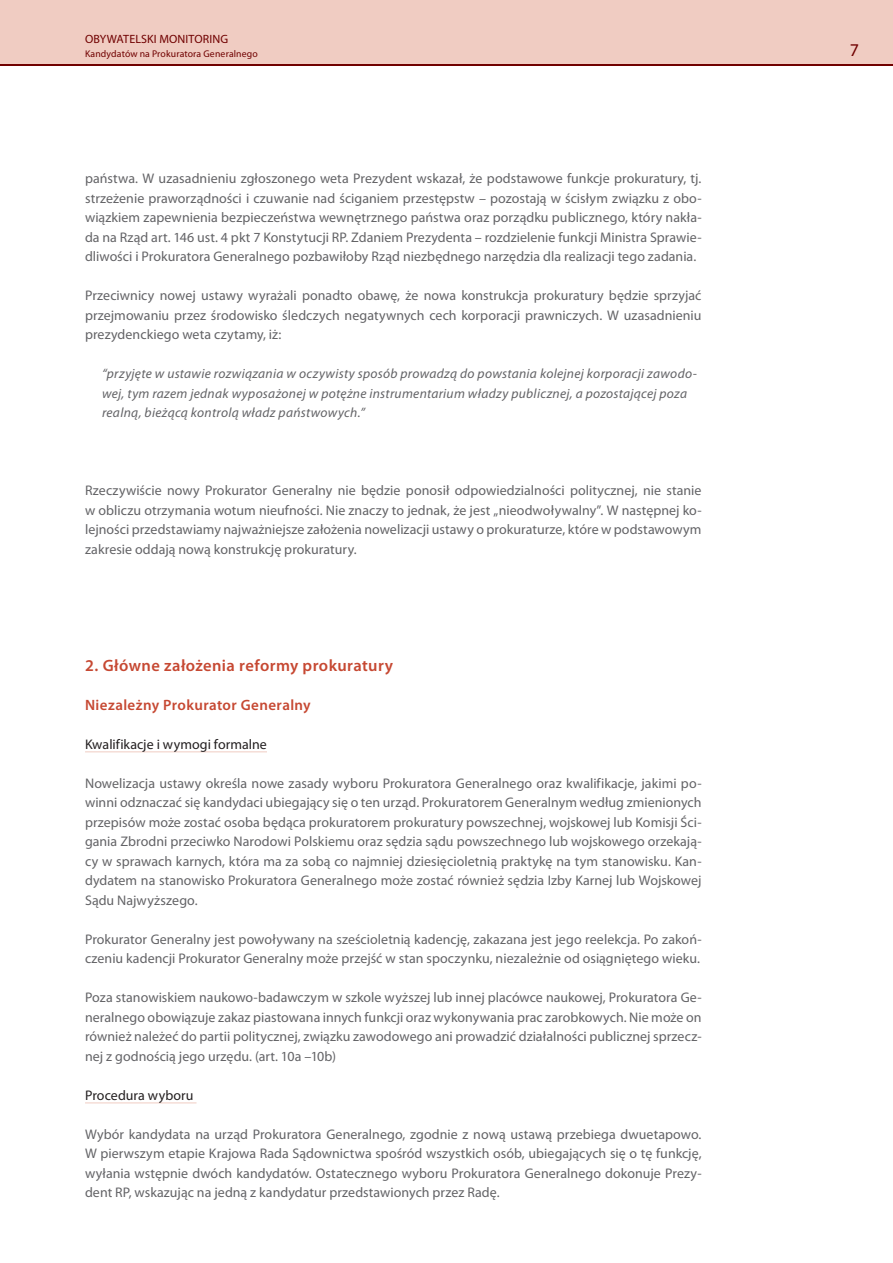
<style>
.page{position:relative;width:893px;height:1263px;background:#fff}
.page>*{position:absolute;margin:0;border:0;box-sizing:border-box;transform-origin:0 0}
.t1{font:18px "Myriad Pro";color:#700000}
.tytul{font:600 16.5px "Myriad Pro";letter-spacing:.025em;color:#c64832}
.podtytul{font:600 15px "Myriad Pro";letter-spacing:.03em;color:#c64832}
.przypis{font:13.95px/19.5px "Myriad Pro";letter-spacing:.005em;color:#636366;text-align:justify}
.podpodtytul{font:13.95px "Myriad Pro";letter-spacing:.005em;color:#231f20}
.cyt{font:italic 13.5px/19.5px "Myriad Pro";letter-spacing:.02em;color:#636366}
.t2{font:12px "Myriad Pro";letter-spacing:.01em;color:#700000}
.t3{font:9.75px "Myriad Pro";letter-spacing:.015em;color:#700000}
</style>
<div class="page">
<div style="left:0;top:0;width:893px;height:66px;background:#700000"></div>
<div style="left:0;top:0;width:893px;height:64px;background:#f0ccc2"></div>
<hr style="left:85px;top:751px;width:182px;height:1px;background:#f0ccc2">
<hr style="left:85px;top:1102px;width:112px;height:1px;background:#f0ccc2">
<p class="t2" style="left:85px;top:32px;width:145px">OBYWATELSKI MONITORING</p>
<p class="t3" style="left:85px;top:47px;width:174px">Kandydatów na Prokuratora Generalnego</p>
<p class="t1" style="left:850px;top:39px;width:11px">7</p>
<p class="przypis" style="left:85px;top:169px;width:618px">państwa. W uzasadnieniu zgłoszonego weta Prezydent wskazał, że podstawowe funkcje prokuratury, tj. strzeżenie praworządności i czuwanie nad ściganiem przestępstw – pozostają w ścisłym związku z obo&shy;wiązkiem zapewnienia bezpieczeństwa wewnętrznego państwa oraz porządku publicznego, który nakła&shy;da na Rząd art. 146 ust. 4 pkt 7 Konstytucji RP. Zdaniem Prezydenta – rozdzielenie funkcji Ministra Sprawie&shy;dliwości i Prokuratora Generalnego pozbawiłoby Rząd niezbędnego narzędzia dla realizacji tego zadania.</p>
<p class="przypis" style="left:85px;top:286px;width:618px">Przeciwnicy nowej ustawy wyrażali ponadto obawę, że nowa konstrukcja prokuratury będzie sprzyjać przejmowaniu przez środowisko śledczych negatywnych cech korporacji prawniczych. W uzasadnieniu prezydenckiego weta czytamy, iż:</p>
<p class="cyt" style="left:102px;top:364px;width:596px">“przyjęte w ustawie rozwiązania w oczywisty sposób prowadzą do powstania kolejnej korporacji zawodo&shy;wej, tym razem jednak wyposażonej w potężne instrumentarium władzy publicznej, a pozostającej poza realną, bieżącą kontrolą władz państwowych.”</p>
<p class="przypis" style="left:85px;top:481px;width:618px">Rzeczywiście nowy Prokurator Generalny nie będzie ponosił odpowiedzialności politycznej, nie stanie w obliczu otrzymania wotum nieufności. Nie znaczy to jednak, że jest „nieodwoływalny”. W następnej ko&shy;lejności przedstawiamy najważniejsze założenia nowelizacji ustawy o prokuraturze, które w podstawowym zakresie oddają nową konstrukcję prokuratury.</p>
<p class="tytul" style="left:85px;top:655px;width:309px">2. Główne założenia reformy prokuratury</p>
<p class="podtytul" style="left:85px;top:695px;width:227px">Niezależny Prokurator Generalny</p>
<p class="podpodtytul" style="left:85px;top:735px;width:183px">Kwalifikacje i wymogi formalne</p>
<p class="przypis" style="left:85px;top:773px;width:618px">Nowelizacja ustawy określa nowe zasady wyboru Prokuratora Generalnego oraz kwalifikacje, jakimi po&shy;winni odznaczać się kandydaci ubiegający się o ten urząd. Prokuratorem Generalnym według zmienionych przepisów może zostać osoba będąca prokuratorem prokuratury powszechnej, wojskowej lub Komisji Ści&shy;gania Zbrodni przeciwko Narodowi Polskiemu oraz sędzia sądu powszechnego lub wojskowego orzekają&shy;cy w sprawach karnych, która ma za sobą co najmniej dziesięcioletnią praktykę na tym stanowisku. Kan&shy;dydatem na stanowisko Prokuratora Generalnego może zostać również sędzia Izby Karnej lub Wojskowej Sądu Najwyższego.</p>
<p class="przypis" style="left:85px;top:929px;width:618px">Prokurator Generalny jest powoływany na sześcioletnią kadencję, zakazana jest jego reelekcja. Po zakoń&shy;czeniu kadencji Prokurator Generalny może przejść w stan spoczynku, niezależnie od osiągniętego wieku.</p>
<p class="przypis" style="left:85px;top:988px;width:618px">Poza stanowiskiem naukowo-badawczym w szkole wyższej lub innej placówce naukowej, Prokuratora Ge&shy;neralnego obowiązuje zakaz piastowana innych funkcji oraz wykonywania prac zarobkowych. Nie może on również należeć do partii politycznej, związku zawodowego ani prowadzić działalności publicznej sprzecz&shy;nej z godnością jego urzędu. (art. 10a –10b)</p>
<p class="podpodtytul" style="left:85px;top:1086px;width:110px">Procedura wyboru</p>
<p class="przypis" style="left:85px;top:1124px;width:618px">Wybór kandydata na urząd Prokuratora Generalnego, zgodnie z nową ustawą przebiega dwuetapowo.<br>W pierwszym etapie Krajowa Rada Sądownictwa spośród wszystkich osób, ubiegających się o tę funkcję, wyłania wstępnie dwóch kandydatów. Ostatecznego wyboru Prokuratora Generalnego dokonuje Prezy&shy;dent RP, wskazując na jedną z kandydatur przedstawionych przez Radę.</p>
</div>
